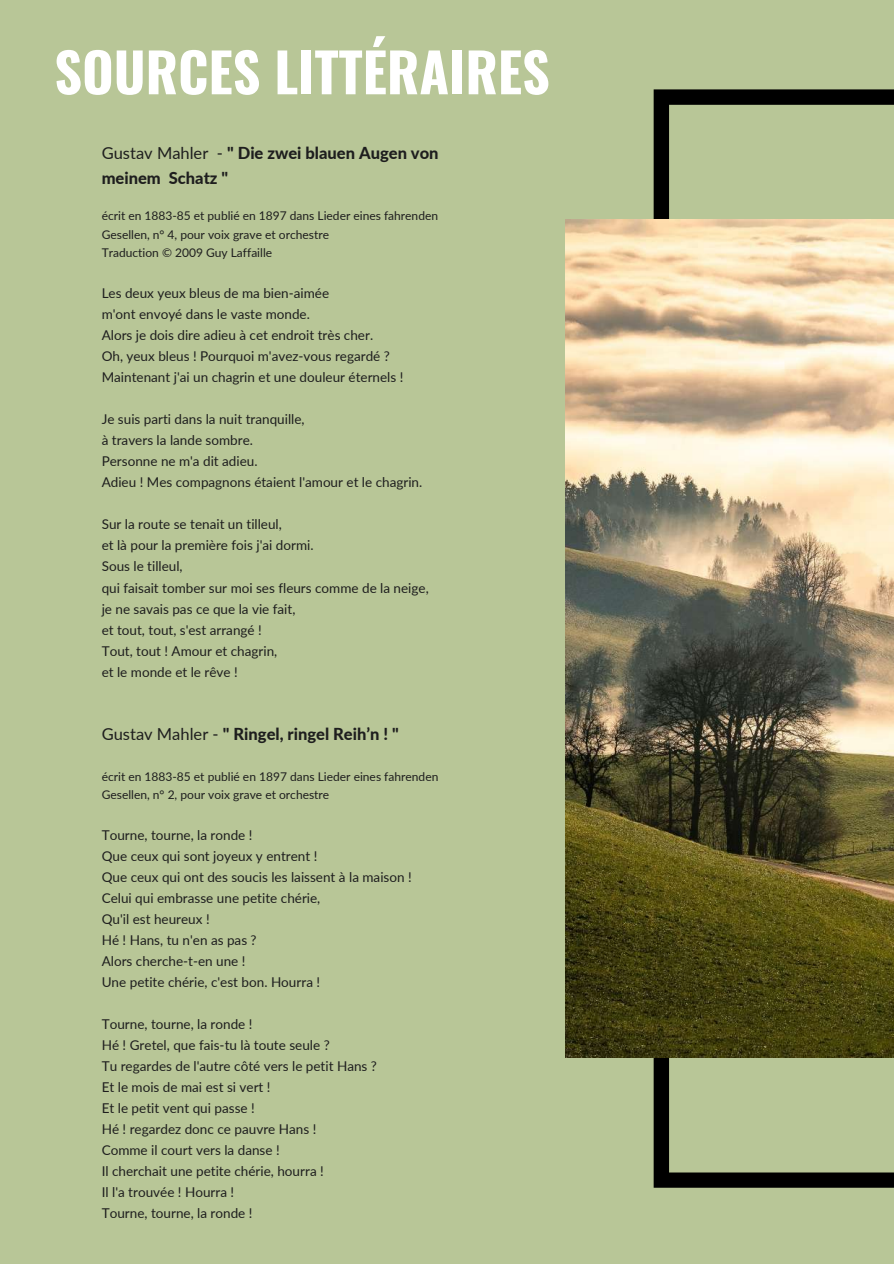
<style>
.page{position:relative;width:894px;height:1264px;background:#fff}
.page>*{position:absolute;margin:0;border:0;box-sizing:border-box;transform-origin:0 0}
.t1{font:700 54px "Oswald";color:#fff}
.t2{font:800 16.5px/25.3px "Lato";color:#1e1e1e}
.t3{font:13.5px/21px "Lato";color:#1e1e1e}
.t4{font:12px/18.5px "Lato";color:#1e1e1e}
.s1{font-weight:400}
</style>
<div class="page">
<div style="left:0;top:0;width:893px;height:1263px;background:#b8c697"></div>
<svg style="left:653px;top:89px;width:240px;height:1098px"></svg>
<img style="left:565px;top:220px;width:328px;height:837px">
<h1 class="t1" style="left:54px;top:30px;width:497px">SOURCES LITTÉRAIRES</h1>
<p class="t2" style="left:102px;top:140px;width:338px"><span class="s1">Gustav Mahler -</span> " Die zwei blauen Augen von meinem Schatz "</p>
<p class="t4" style="left:102px;top:206px;width:338px">écrit en 1883-85 et publié en 1897 dans Lieder eines fahrenden<br>Gesellen, n° 4, pour voix grave et orchestre<br>Traduction © 2009 Guy Laffaille</p>
<p class="t3" style="left:102px;top:282px;width:303px">Les deux yeux bleus de ma bien-aimée<br>m'ont envoyé dans le vaste monde.<br>Alors je dois dire adieu à cet endroit très cher.<br>Oh, yeux bleus ! Pourquoi m'avez-vous regardé ?<br>Maintenant j'ai un chagrin et une douleur éternels !</p>
<p class="t3" style="left:102px;top:408px;width:322px">Je suis parti dans la nuit tranquille,<br>à travers la lande sombre.<br>Personne ne m'a dit adieu.<br>Adieu ! Mes compagnons étaient l'amour et le chagrin.</p>
<p class="t3" style="left:102px;top:513px;width:328px">Sur la route se tenait un tilleul,<br>et là pour la première fois j'ai dormi.<br>Sous le tilleul,<br>qui faisait tomber sur moi ses fleurs comme de la neige, je ne savais pas ce que la vie fait,<br>et tout, tout, s'est arrangé !<br>Tout, tout ! Amour et chagrin,<br>et le monde et le rêve !</p>
<p class="t2" style="left:102px;top:720px;width:298px"><span class="s1">Gustav Mahler -</span> " Ringel, ringel Reih’n ! "</p>
<p class="t4" style="left:102px;top:767px;width:338px;line-height:18px">écrit en 1883-85 et publié en 1897 dans Lieder eines fahrenden<br>Gesellen, n° 2, pour voix grave et orchestre</p>
<p class="t3" style="left:102px;top:824px;width:311px">Tourne, tourne, la ronde !<br>Que ceux qui sont joyeux y entrent !<br>Que ceux qui ont des soucis les laissent à la maison !<br>Celui qui embrasse une petite chérie,<br>Qu'il est heureux !<br>Hé ! Hans, tu n'en as pas ?<br>Alors cherche-t-en une !<br>Une petite chérie, c'est bon. Hourra !</p>
<p class="t3" style="left:102px;top:1013px;width:277px">Tourne, tourne, la ronde !<br>Hé ! Gretel, que fais-tu là toute seule ?<br>Tu regardes de l'autre côté vers le petit Hans ?<br>Et le mois de mai est si vert !<br>Et le petit vent qui passe !<br>Hé ! regardez donc ce pauvre Hans !<br>Comme il court vers la danse !<br>Il cherchait une petite chérie, hourra !<br>Il l'a trouvée ! Hourra !<br>Tourne, tourne, la ronde !</p>
</div>
